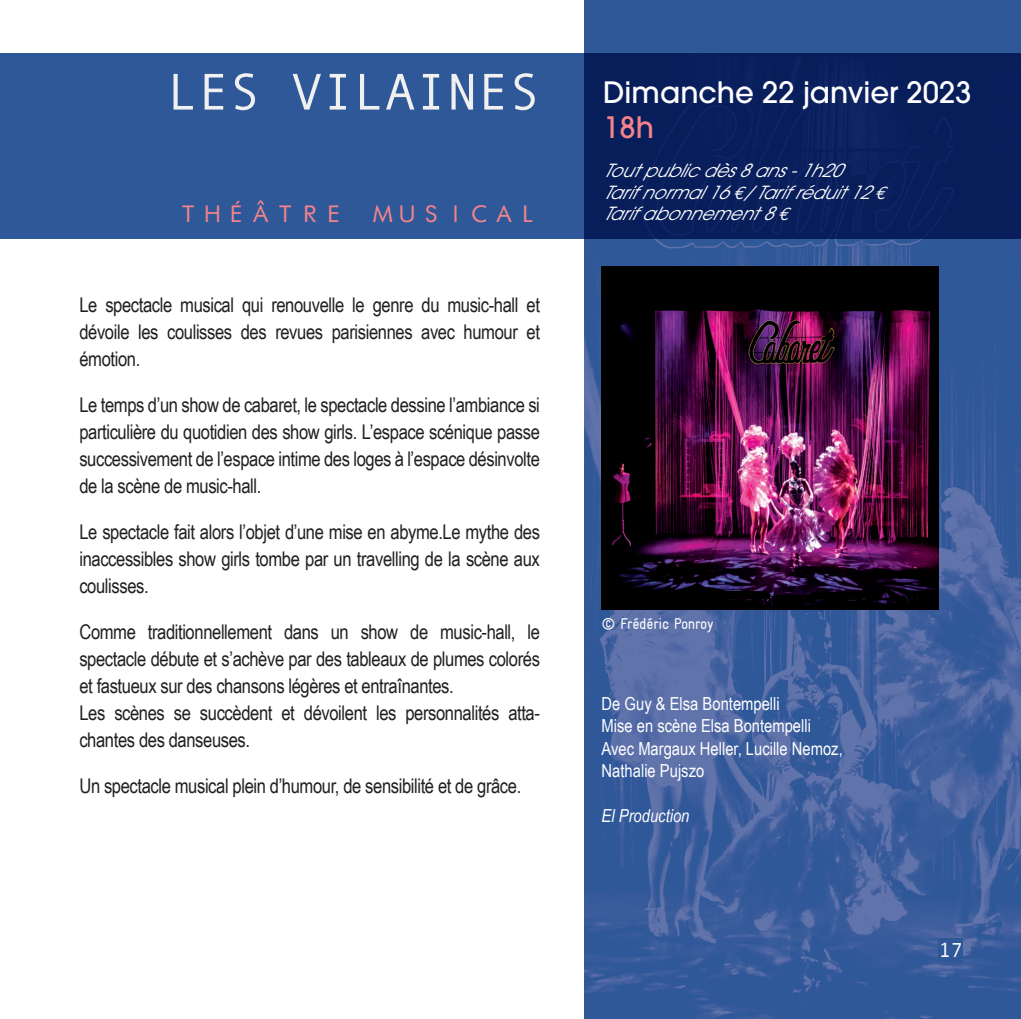
<style>
.page{position:relative;width:1021px;height:1019px;background:#fff}
.page>*{position:absolute;margin:0;border:0;box-sizing:border-box;transform-origin:0 0}
.t1{font:51.75px "Andale Mono";color:#f0f0f0}
.t2{font:500 29.25px/35.1px "Avant Garde";color:#fff}
.t3{font:22.5px "Futurist Fixed Width";letter-spacing:.08em;color:#f38389}
.t4{font:20.25px/27px "Arial Narrow";letter-spacing:-.02em;color:#231f20;text-align:justify}
.t5{font:20.25px "Andale Mono";color:#fff}
.t6{font:18px "Arial Narrow";color:#fff}
.t7{font:italic 18px "Avant Garde";color:#fff}
.t8{font:italic 18px "Arial Narrow";color:#fff}
.t9{font:condensed 15.75px "Gravur";letter-spacing:-.02em;color:#fff}
.s1{color:#f38389}
.s2{font-family:"Euro Mono"}
</style>
<div class="page">
<img style="left:584px;top:0;width:436px;height:1019px">
<div style="left:938px;top:938px;width:24px;height:23px;background:#2f5899"></div>
<svg style="left:0;top:53px;width:1020px;height:185px;background:#1e3f7f"></svg>
<img style="left:601px;top:266px;width:337px;height:343px">
<h1 class="t1" style="left:167px;top:58px;width:374px">LES VILAINES</h1>
<p class="t3" style="left:177px;top:199px;width:364px">THÉÂTRE MUSICAL</p>
<p class="t4" style="left:79px;top:291px;width:462px">Le spectacle musical qui renouvelle le genre du music-hall et dévoile les coulisses des revues parisiennes avec humour et émotion.</p>
<p class="t4" style="left:79px;top:391px;width:462px">Le temps d’un show de cabaret, le spectacle dessine l’ambiance si particulière du quotidien des show girls. L’espace scénique passe successivement de l’espace intime des loges à l’espace désinvolte de la scène de music-hall.</p>
<p class="t4" style="left:79px;top:518px;width:462px">Le spectacle fait alors l’objet d’une mise en abyme.Le mythe des inaccessibles show girls tombe par un travelling de la scène aux coulisses.</p>
<p class="t4" style="left:79px;top:618px;width:462px">Comme traditionnellement dans un show de music-hall, le spectacle débute et s’achève par des tableaux de plumes colorés et fastueux sur des chansons légères et entraînantes.</p>
<p class="t4" style="left:79px;top:699px;width:462px">Les scènes se succèdent et dévoilent les personnalités atta&shy;chantes des danseuses.</p>
<p class="t4" style="left:79px;top:772px;width:443px">Un spectacle musical plein d’humour, de sensibilité et de grâce.</p>
<p class="t2" style="left:603px;top:75px;width:370px">Dimanche 22 janvier 2023<br><span class="s1">18h</span></p>
<p class="t7" style="left:603px;top:160px;width:239px">Tout publicdès8ans-1h20</p>
<p class="t7" style="left:603px;top:181px;width:288px">Tarif normal 16<span class="s2">E</span>/ Tarif réduit 12 <span class="s2">E</span></p>
<p class="t7" style="left:603px;top:203px;width:191px">Tarif abonnement 8<span class="s2">E</span></p>
<p class="t9" style="left:601px;top:614px;width:114px">© Frédéric Ponroy</p>
<p class="t6" style="left:601px;top:693px;width:180px">De Guy &amp; Elsa Bontempelli</p>
<p class="t6" style="left:601px;top:715px;width:211px">Mise en scène Elsa Bontempelli</p>
<p class="t6" style="left:601px;top:738px;width:242px">Avec Margaux Heller, Lucille Nemoz,</p>
<p class="t6" style="left:601px;top:760px;width:104px">Nathalie Pujszo</p>
<p class="t8" style="left:601px;top:805px;width:89px">El Production</p>
<p class="t5" style="left:938px;top:936px;width:26px">17</p>
</div>
